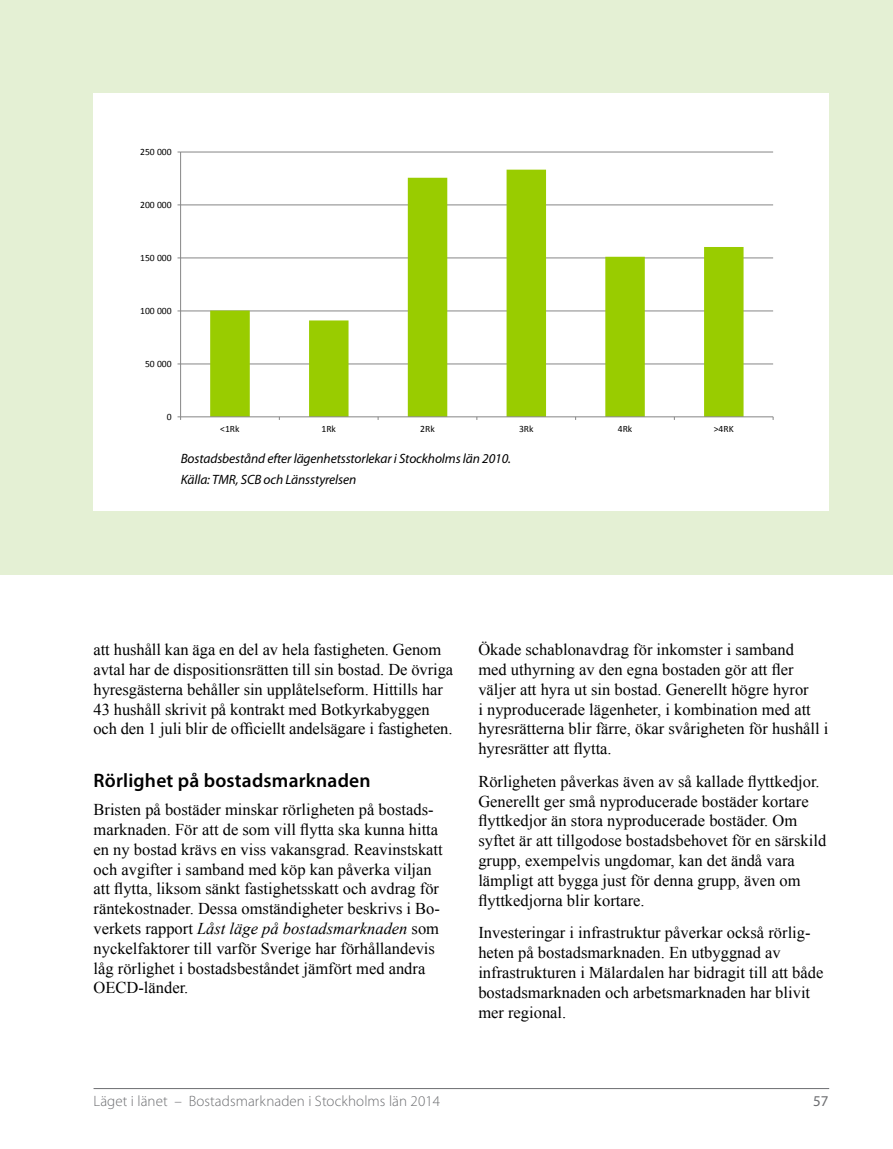
<style>
.page{position:relative;width:893px;height:1149px;background:#fff}
.page>*{position:absolute;margin:0;border:0;box-sizing:border-box;transform-origin:0 0}
.t1{font:600 19.5px "Myriad Pro";letter-spacing:.01em;color:#000}
.t2{font:16.5px/19.8px "Times New Roman";color:#000}
.t3{font:300 15px "Myriad Pro";letter-spacing:.005em;color:#6d6e71}
.t4{font:15px "Myriad Pro";color:#6d6e71}
.t5{font:italic 13.5px/20.4px "Myriad Pro";letter-spacing:-.01em;color:#000}
.t6{font:9.6px "Calibri";color:#000}
.s1{font-style:italic}
</style>
<div class="page">
<hr style="left:94px;top:1087px;width:735px;height:1px;background:#6d6e71">
<div style="left:0;top:0;width:893px;height:574px;background:#e4f0d4"></div>
<div style="left:94px;top:94px;width:735px;height:417px;background:#fff"></div>
<hr style="left:181px;top:363px;width:592px;height:1px;background:#868686">
<hr style="left:181px;top:310px;width:592px;height:1px;background:#868686">
<hr style="left:181px;top:257px;width:592px;height:1px;background:#868686">
<hr style="left:181px;top:204px;width:592px;height:1px;background:#868686">
<hr style="left:181px;top:152px;width:592px;height:1px;background:#868686">
<svg style="left:210px;top:170px;width:533px;height:246px"></svg>
<hr style="left:180px;top:152px;width:1px;height:264px;background:#868686">
<hr style="left:181px;top:416px;width:592px;height:1px;background:#868686">
<p class="t6" style="left:140px;top:145px;width:33px">250 000</p>
<p class="t6" style="left:140px;top:198px;width:33px">200 000</p>
<p class="t6" style="left:140px;top:251px;width:33px">150 000</p>
<p class="t6" style="left:140px;top:304px;width:33px">100 000</p>
<p class="t6" style="left:145px;top:357px;width:28px">50 000</p>
<p class="t6" style="left:167px;top:410px;width:6px">0</p>
<p class="t6" style="left:220px;top:423px;width:21px">&lt;1Rk</p>
<p class="t6" style="left:321px;top:423px;width:16px">1Rk</p>
<p class="t6" style="left:420px;top:423px;width:16px">2Rk</p>
<p class="t6" style="left:519px;top:423px;width:16px">3Rk</p>
<p class="t6" style="left:618px;top:423px;width:16px">4Rk</p>
<p class="t6" style="left:714px;top:423px;width:21px">&gt;4RK</p>
<p class="t5" style="left:181px;top:448px;width:332px">Bostadsbestånd efter lägenhetsstorlekar i Stockholms län 2010.<br>Källa: TMR, SCB och Länsstyrelsen</p>
<p class="t2" style="left:94px;top:639px;width:361px">att hushåll kan äga en del av hela fastigheten. Genom avtal har de dispositionsrätten till sin bostad. De övriga hyresgästerna behåller sin upplåtelseform. Hittills har 43 hushåll skrivit på kontrakt med Botkyrkabyggen och den 1 juli blir de officiellt andelsägare i fastigheten.</p>
<p class="t1" style="left:94px;top:767px;width:279px">Rörlighet på bostadsmarknaden</p>
<p class="t2" style="left:94px;top:799px;width:351px">Bristen på bostäder minskar rörligheten på bostads&shy;marknaden. För att de som vill flytta ska kunna hitta en ny bostad krävs en viss vakansgrad. Reavinstskatt och avgifter i samband med köp kan påverka viljan att flytta, liksom sänkt fastighetsskatt och avdrag för räntekostnader. Dessa omständigheter beskrivs i Bo&shy;verkets rapport <span class="s1">Låst läge på bostadsmarknaden</span> som nyckelfaktorer till varför Sverige har förhållandevis låg rörlighet i bostadsbeståndet jämfört med andra OECD-länder.</p>
<p class="t2" style="left:478px;top:639px;width:352px">Ökade schablonavdrag för inkomster i samband<br>med uthyrning av den egna bostaden gör att fler väljer att hyra ut sin bostad. Generellt högre hyror<br>i nyproducerade lägenheter, i kombination med att hyresrätterna blir färre, ökar svårigheten för hushåll i hyresrätter att flytta.</p>
<p class="t2" style="left:478px;top:771px;width:349px">Rörligheten påverkas även av så kallade flyttkedjor.<br>Generellt ger små nyproducerade bostäder kortare flyttkedjor än stora nyproducerade bostäder. Om syftet är att tillgodose bostadsbehovet för en särskild grupp, exempelvis ungdomar, kan det ändå vara lämpligt att bygga just för denna grupp, även om flyttkedjorna blir kortare.</p>
<p class="t2" style="left:478px;top:922px;width:347px">Investeringar i infrastruktur påverkar också rörlig&shy;heten på bostadsmarknaden. En utbyggnad av infrastrukturen i Mälardalen har bidragit till att både bostadsmarknaden och arbetsmarknaden har blivit mer regional.</p>
<p class="t3" style="left:94px;top:1091px;width:348px">Läget i länet – Bostadsmarknaden i Stockholms län 2014</p>
<p class="t4" style="left:813px;top:1091px;width:17px">57</p>
</div>
